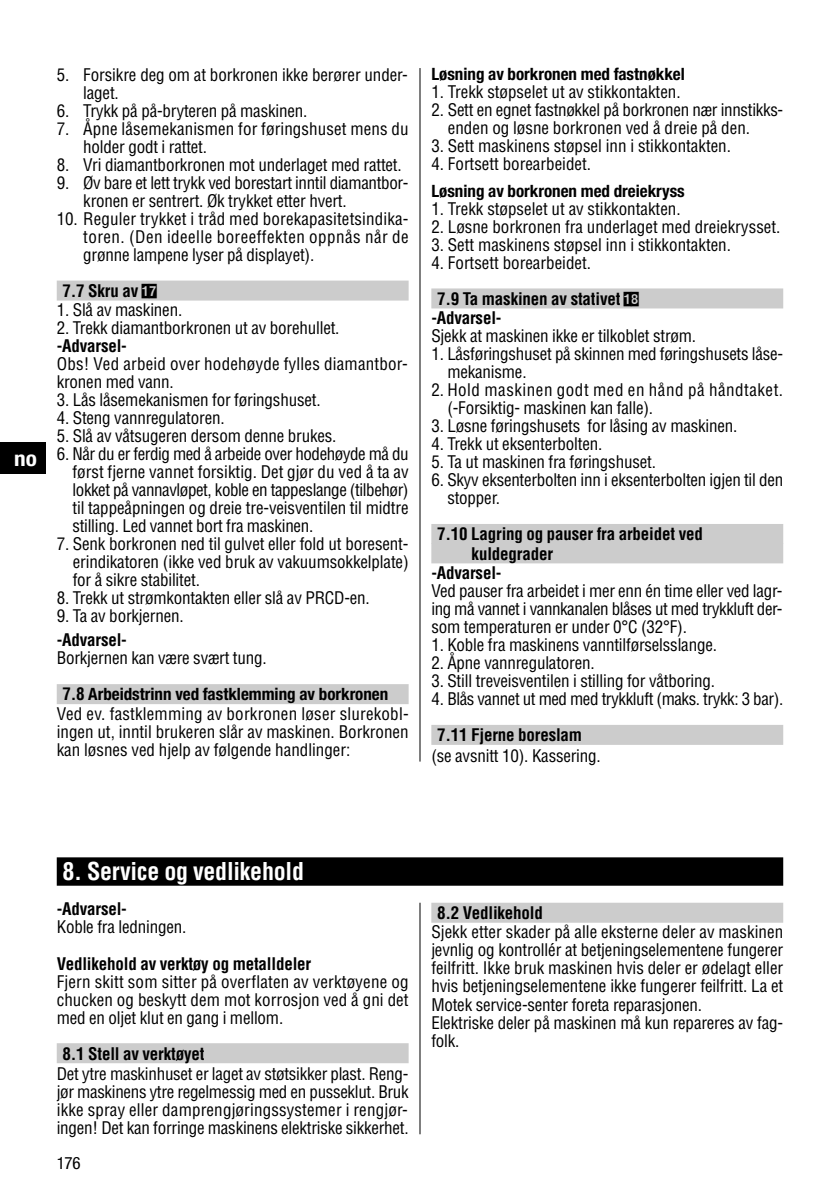
<style>
.page{position:relative;width:840px;height:1191px;background:#fff}
.page>*{position:absolute;margin:0;border:0;box-sizing:border-box;transform-origin:0 0}
.t1{font:700 condensed 24px "Helvetica";letter-spacing:-.01em;color:#fff}
.t2{font:700 condensed 21px "Helvetica Neue";color:#fff;scale:1.1 1}
.t3{font:condensed 17px/18px "Helvetica";letter-spacing:-.01em;color:#000;text-align:justify}
.t4{font:700 condensed 17px/19.4px "Helvetica";letter-spacing:-.01em;color:#000}
.t5{font:700 condensed 17px "Helvetica Neue";color:#000}
.t6{font:condensed 17px/18px "Helvetica";letter-spacing:.03em;color:#000}
.t7{font:condensed 17px/18px "Helvetica";letter-spacing:.015em;color:#000}
.t8{font:condensed 17px "Helvetica Neue";color:#000}
.s1{font-family:"Helvetica"}
</style>
<div class="page">
<hr style="left:419px;top:68px;width:1px;height:693px;background:#000">
<div style="left:0;top:442px;width:45px;height:31px;background:#000"></div>
<div style="left:57px;top:857px;width:725px;height:28px;background:#000"></div>
<div style="left:57px;top:1043px;width:351px;height:20px;background:#ccc"></div>
<div style="left:431px;top:902px;width:351px;height:20px;background:#ccc"></div>
<hr style="left:419px;top:902px;width:1px;height:232px;background:#000">
<div style="left:57px;top:280px;width:351px;height:20px;background:#ccc"></div>
<div style="left:57px;top:684px;width:351px;height:20px;background:#ccc"></div>
<div style="left:431px;top:288px;width:351px;height:20px;background:#ccc"></div>
<div style="left:431px;top:524px;width:351px;height:20px;background:#ccc"></div>
<div style="left:431px;top:543px;width:351px;height:20px;background:#ccc"></div>
<div style="left:431px;top:725px;width:351px;height:20px;background:#ccc"></div>
<p class="t2" style="left:14px;top:450px;width:22px">no</p>
<p class="t3" style="left:83px;top:66px;width:326px;text-indent:-27px">5. Forsikre deg om at borkronen ikke berører under&shy;laget.</p>
<p class="t3" style="left:57px;top:102px;width:252px">6. Trykk på på-bryteren på maskinen.</p>
<p class="t3" style="left:83px;top:120px;width:327px;text-indent:-26px">7. Åpne låsemekanismen for føringshuset mens du holder godt i rattet.</p>
<p class="t3" style="left:57px;top:156px;width:346px">8. Vri diamantborkronen mot underlaget med rattet.</p>
<p class="t3" style="left:83px;top:174px;width:326px;text-indent:-27px">9. Øv bare et lett trykk ved borestart inntil diamantbor&shy;kronen er sentrert. Øk trykket etter hvert.</p>
<p class="t3" style="left:83px;top:210px;width:327px;text-indent:-26px">10. Reguler trykket i tråd med borekapasitetsindika&shy;toren. (Den ideelle boreeffekten oppnås når de grønne lampene lyser på displayet).</p>
<p class="t4" style="left:62px;top:281px;width:77px">7.7 Skru av</p>
<p class="t3" style="left:57px;top:301px;width:127px">1. Slå av maskinen.</p>
<p class="t3" style="left:57px;top:319px;width:284px">2. Trekk diamantborkronen ut av borehullet.</p>
<p class="t4" style="left:57px;top:337px;width:72px">-Advarsel-</p>
<p class="t7" style="left:57px;top:355px;width:352px">Obs! Ved arbeid over hodehøyde fylles diamantbor&shy;kronen med vann.</p>
<p class="t3" style="left:57px;top:391px;width:265px">3. Lås låsemekanismen for føringshuset.</p>
<p class="t3" style="left:57px;top:409px;width:169px">4. Steng vannregulatoren.</p>
<p class="t3" style="left:57px;top:427px;width:281px">5. Slå av våtsugeren dersom denne brukes.</p>
<p class="t3" style="left:72px;top:445px;width:337px;text-indent:-16px">6. Når du er ferdig med å arbeide over hodehøyde må du først fjerne vannet forsiktig. Det gjør du ved å ta av lokket på vannavløpet, koble en tappeslange (tilbehør) til tappeåpningen og dreie tre-veisventilen til midtre stilling. Led vannet bort fra maskinen.</p>
<p class="t3" style="left:73px;top:535px;width:337px;text-indent:-16px">7. Senk borkronen ned til gulvet eller fold ut boresent&shy;erindikatoren (ikke ved bruk av vakuumsokkelplate) for å sikre stabilitet.</p>
<p class="t3" style="left:57px;top:589px;width:314px">8. Trekk ut strømkontakten eller slå av PRCD-en.</p>
<p class="t3" style="left:57px;top:607px;width:128px">9. Ta av borkjernen.</p>
<p class="t4" style="left:57px;top:631px;width:72px">-Advarsel-</p>
<p class="t3" style="left:57px;top:649px;width:211px">Borkjernen kan være svært tung.</p>
<p class="t5" style="left:62px;top:688px;width:327px"><span class="s1">7.8</span> Arbeidstrinn ved fastklemming av borkronen</p>
<p class="t3" style="left:57px;top:705px;width:353px">Ved ev. fastklemming av borkronen løser slurekobl&shy;ingen ut, inntil brukeren slår av maskinen. Borkronen kan løsnes ved hjelp av følgende handlinger:</p>
<p class="t5" style="left:431px;top:68px;width:255px">Løsning av borkronen med fastnøkkel</p>
<p class="t3" style="left:431px;top:83px;width:251px">1. Trekk støpselet ut av stikkontakten.</p>
<p class="t3" style="left:447px;top:101px;width:337px;text-indent:-16px">2. Sett en egnet fastnøkkel på borkronen nær innstikks&shy;enden og løsne borkronen ved å dreie på den.</p>
<p class="t3" style="left:431px;top:137px;width:301px">3. Sett maskinens støpsel inn i stikkontakten.</p>
<p class="t3" style="left:431px;top:155px;width:161px">4. Fortsett borearbeidet.</p>
<p class="t5" style="left:431px;top:185px;width:255px">Løsning av borkronen med dreiekryss</p>
<p class="t3" style="left:431px;top:200px;width:251px">1. Trekk støpselet ut av stikkontakten.</p>
<p class="t3" style="left:431px;top:218px;width:350px">2. Løsne borkronen fra underlaget med dreiekrysset.</p>
<p class="t3" style="left:431px;top:236px;width:301px">3. Sett maskinens støpsel inn i stikkontakten.</p>
<p class="t3" style="left:431px;top:254px;width:161px">4. Fortsett borearbeidet.</p>
<p class="t4" style="left:431px;top:289px;width:190px;text-indent:6px">7.9 Ta maskinen av stativet -Advarsel-</p>
<p class="t3" style="left:431px;top:327px;width:266px">Sjekk at maskinen ikke er tilkoblet strøm.</p>
<p class="t3" style="left:447px;top:345px;width:337px;text-indent:-16px">1. Låsføringshuset på skinnen med føringshusets låse&shy;mekanisme.</p>
<p class="t6" style="left:447px;top:381px;width:337px;text-indent:-16px">2. Hold maskinen godt med en hånd på håndtaket. (-Forsiktig- maskinen kan falle).</p>
<p class="t3" style="left:431px;top:417px;width:307px">3. Løsne føringshusets for låsing av maskinen.</p>
<p class="t3" style="left:431px;top:435px;width:172px">4. Trekk ut eksenterbolten.</p>
<p class="t3" style="left:431px;top:453px;width:226px">5. Ta ut maskinen fra føringshuset.</p>
<p class="t3" style="left:447px;top:471px;width:337px;text-indent:-16px">6. Skyv eksenterbolten inn i eksenterbolten igjen til den stopper.</p>
<p class="t4" style="left:437px;top:525px;width:267px">7.10 Lagring og pauser fra arbeidet ved</p>
<p class="t4" style="left:471px;top:544px;width:83px">kuldegrader</p>
<p class="t4" style="left:431px;top:563px;width:72px">-Advarsel-</p>
<p class="t3" style="left:431px;top:582px;width:352px">Ved pauser fra arbeidet i mer enn én time eller ved lagr&shy;ing må vannet i vannkanalen blåses ut med trykkluft der&shy;som temperaturen er under 0°C (32°F).</p>
<p class="t3" style="left:431px;top:636px;width:287px">1. Koble fra maskinens vanntilførselsslange.</p>
<p class="t3" style="left:431px;top:654px;width:165px">2. Åpne vannregulatoren.</p>
<p class="t3" style="left:431px;top:672px;width:285px">3. Still treveisventilen i stilling for våtboring.</p>
<p class="t3" style="left:431px;top:690px;width:353px">4. Blås vannet ut med med trykkluft (maks. trykk: 3 bar).</p>
<p class="t4" style="left:437px;top:725px;width:147px">7.11 Fjerne boreslam</p>
<p class="t3" style="left:431px;top:747px;width:171px">(se avsnitt 10). Kassering.</p>
<h1 class="t1" style="left:62px;top:857px;width:243px">8. Service og vedlikehold</h1>
<p class="t4" style="left:57px;top:900px;width:72px">-Advarsel-</p>
<p class="t3" style="left:57px;top:918px;width:131px">Koble fra ledningen.</p>
<p class="t4" style="left:57px;top:954px;width:256px">Vedlikehold av verktøy og metalldeler</p>
<p class="t3" style="left:57px;top:972px;width:353px">Fjern skitt som sitter på overflaten av verktøyene og chucken og beskytt dem mot korrosjon ved å gni det med en oljet klut en gang i mellom.</p>
<p class="t4" style="left:62px;top:1044px;width:143px">8.1 Stell av verktøyet</p>
<p class="t3" style="left:57px;top:1065px;width:353px">Det ytre maskinhuset er laget av støtsikker plast. Reng&shy;jør maskinens ytre regelmessig med en pusseklut. Bruk ikke spray eller damprengjøringssystemer i rengjør&shy;ingen! Det kan forringe maskinens elektriske sikkerhet.</p>
<p class="t8" style="left:57px;top:1157px;width:25px">176</p>
<p class="t4" style="left:437px;top:903px;width:107px">8.2 Vedlikehold</p>
<p class="t3" style="left:431px;top:923px;width:353px;text-align:left">Sjekk etter skader på alle eksterne deler av maskinen jevnlig og kontrollér at betjeningselementene fungerer feilfritt. Ikke bruk maskinen hvis deler er ødelagt eller hvis betjeningselementene ikke fungerer feilfritt. La et Motek service-senter foreta reparasjonen.<br>Elektriske deler på maskinen må kun repareres av fag&shy;folk.</p>
</div>
